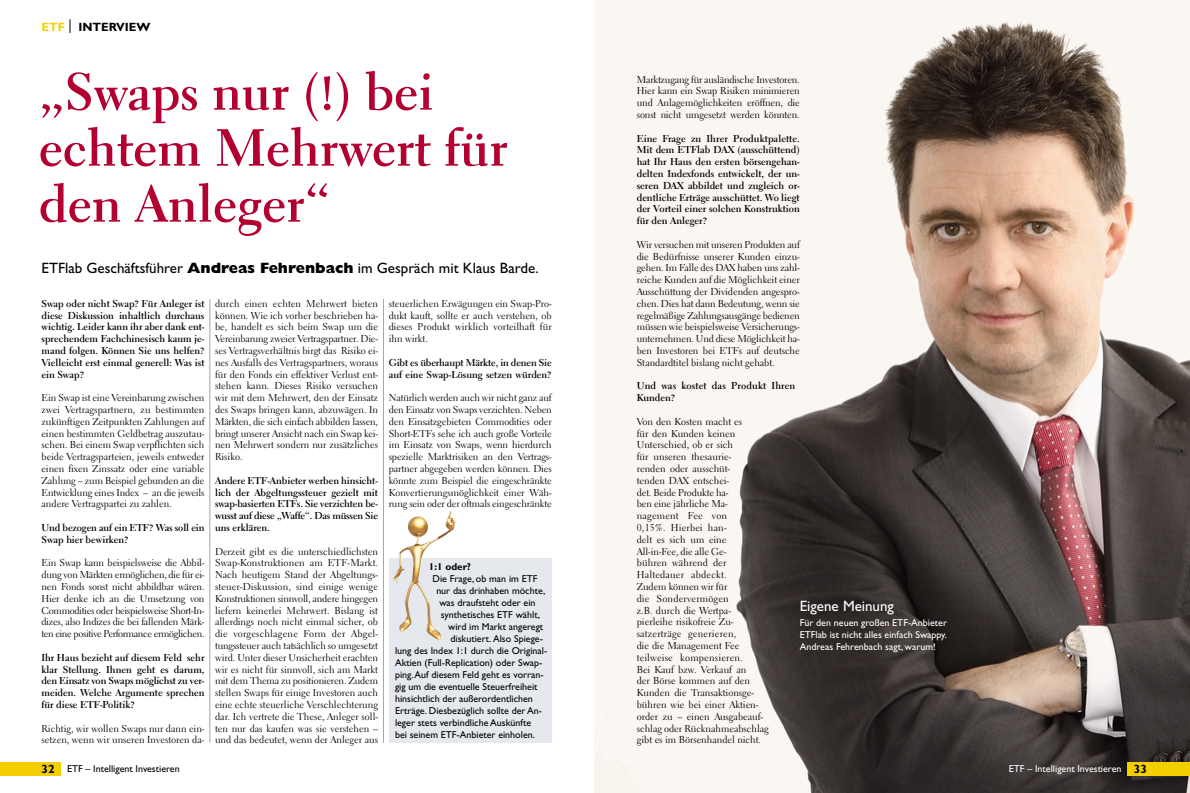
<style>
.page{position:relative;width:1190px;height:793px;background:#fff}
.page>*{position:absolute;margin:0;border:0;box-sizing:border-box;transform-origin:0 0}
.t1{font:700 52px/56px "Electra LT";color:#b30030}
.t2{font:15px "Gill Sans";color:#000}
.t3{font:15px "Gill Sans";color:#fff}
.t4{font:700 12px "Gill Sans";color:#000}
.t5{font:10px/11.8px "Electra LT";color:#000;text-align:justify}
.t6{font:700 10px/11.8px "Electra LT";color:#000;text-align:justify}
.t7{font:10px "Gill Sans";color:#000}
.t8{font:10px/12px "Gill Sans";color:#fff;text-align:justify}
.t9{font:700 10px "Gill Sans";color:#000}
.s1{color:#f4cf00}
.s2{font-weight:800}
.s3{font-weight:700;font-size:12px}
.s4{font-weight:700;font-size:12px;color:#000}
</style>
<div class="page">
<div style="left:389px;top:558px;width:163px;height:185px;background:#e5e8ed"></div>
<img style="left:418px;top:518px;width:38px;height:67px">
<img style="left:594px;top:0;width:596px;height:793px">
<div style="left:1127px;top:763px;width:63px;height:13px;background:#f4cf00"></div>
<div style="left:0;top:763px;width:61px;height:13px;background:#f4cf00"></div>
<svg style="left:70px;top:19px;width:1px;height:14px"></svg>
<hr style="left:210px;top:299px;width:1px;height:444px;background:#a5a5a5">
<hr style="left:383px;top:299px;width:1px;height:444px;background:#a5a5a5">
<p class="t4" style="left:42px;top:23px;width:110px"><span class="s1">ETF</span> INTERVIEW</p>
<h1 class="t1" style="left:39px;top:69px;width:470px">„Swaps nur (!) bei echtem Mehrwert für den Anleger“</h1>
<h2 class="t2" style="left:42px;top:262px;width:499px">ETFlab Geschäftsführer <span class="s2">Andreas Fehrenbach</span> im Gespräch mit Klaus Barde.</h2>
<p class="t6" style="left:42px;top:299px;width:165px">Swap oder nicht Swap? Für Anleger ist diese Diskussion inhaltlich durchaus wichtig. Leider kann ihr aber dank ent&shy;sprechendem Fachchinesisch kaum je&shy;mand folgen. Können Sie uns helfen?<br>Vielleicht erst einmal generell: Was ist ein Swap?</p>
<p class="t5" style="left:42px;top:393px;width:165px">Ein Swap ist eine Vereinbarung zwischen zwei Vertragspartnern, zu bestimmten zukünftigen Zeitpunkten Zahlungen auf einen bestimmten Geldbetrag auszutau&shy;schen. Bei einem Swap verpflichten sich beide Vertragsparteien, jeweils entweder einen fixen Zinssatz oder eine variable Zahlung – zum Beispiel gebunden an die Entwicklung eines Index – an die jeweils andere Vertragspartei zu zahlen.</p>
<p class="t6" style="left:42px;top:523px;width:164px">Und bezogen auf ein ETF? Was soll ein<br>Swap hier bewirken?</p>
<p class="t5" style="left:42px;top:558px;width:165px">Ein Swap kann beispielsweise die Abbil&shy;dung von Märkten ermöglichen, die für ei&shy;nen Fonds sonst nicht abbildbar wären.<br>Hier denke ich an die Umsetzung von Commodities oder beispielsweise Short-In&shy;dizes, also Indizes die bei fallenden Märk&shy;ten eine positive Performance ermöglichen.</p>
<p class="t6" style="left:42px;top:653px;width:165px">Ihr Haus bezieht auf diesem Feld sehr klar Stellung. Ihnen geht es darum, den Einsatz von Swaps möglichst zu ver&shy;meiden. Welche Argumente sprechen für diese ETF-Politik?</p>
<p class="t5" style="left:42px;top:723px;width:164px">Richtig, wir wollen Swaps nur dann ein&shy;setzen, wenn wir unseren Investoren da-</p>
<p class="t7" style="left:42px;top:765px;width:140px"><span class="s3">32</span> ETF – Intelligent Investieren</p>
<p class="t5" style="left:215px;top:299px;width:165px">durch einen echten Mehrwert bieten können. Wie ich vorher beschrieben ha&shy;be, handelt es sich beim Swap um die Vereinbarung zweier Vertragspartner. Die&shy;ses Vertragsverhältnis birgt das Risiko ei&shy;nes Ausfalls des Vertragspartners, woraus für den Fonds ein effektiver Verlust ent&shy;stehen kann. Dieses Risiko versuchen wir mit dem Mehrwert, den der Einsatz des Swaps bringen kann, abzuwägen. In Märkten, die sich einfach abbilden lassen, bringt unserer Ansicht nach ein Swap kei&shy;nen Mehrwert sondern nur zusätzliches Risiko.</p>
<p class="t6" style="left:215px;top:476px;width:164px">Andere ETF-Anbieter werben hinsicht&shy;lich der Abgeltungssteuer gezielt mit swap-basierten ETFs. Sie verzichten be&shy;wusst auf diese „Waffe“. Das müssen Sie uns erklären.</p>
<p class="t5" style="left:215px;top:546px;width:165px">Derzeit gibt es die unterschiedlichsten Swap-Konstruktionen am ETF-Markt.<br>Nach heutigem Stand der Abgeltungs&shy;steuer-Diskussion, sind einige wenige Konstruktionen sinnvoll, andere hingegen liefern keinerlei Mehrwert. Bislang ist allerdings noch nicht einmal sicher, ob die vorgeschlagene Form der Abgel&shy;tungssteuer auch tatsächlich so umgesetzt wird. Unter dieser Unsicherheit erachten wir es nicht für sinnvoll, sich am Markt mit dem Thema zu positionieren. Zudem stellen Swaps für einige Investoren auch eine echte steuerliche Verschlechterung dar. Ich vertrete die These, Anleger soll&shy;ten nur das kaufen was sie verstehen – und das bedeutet, wenn der Anleger aus</p>
<p class="t5" style="left:389px;top:299px;width:165px">steuerlichen Erwägungen ein Swap-Pro&shy;dukt kauft, sollte er auch verstehen, ob dieses Produkt wirklich vorteilhaft für ihn wirkt.</p>
<p class="t6" style="left:389px;top:358px;width:164px">Gibt es überhaupt Märkte, in denen Sie auf eine Swap-Lösung setzen würden?</p>
<p class="t5" style="left:389px;top:393px;width:165px">Natürlich werden auch wir nicht ganz auf den Einsatz von Swaps verzichten. Neben den Einsatzgebieten Commodities oder Short-ETFs sehe ich auch große Vorteile im Einsatz von Swaps, wenn hierdurch spezielle Marktrisiken an den Vertrags&shy;partner abgegeben werden können. Dies könnte zum Beispiel die eingeschränkte Konvertierungsmöglichkeit einer Wäh&shy;rung sein oder der oftmals eingeschränkte</p>
<p class="t9" style="left:429px;top:564px;width:44px">1:1 oder?</p>
<p class="t7" style="left:433px;top:576px;width:106px">Die Frage, ob man im ETF</p>
<p class="t7" style="left:436px;top:588px;width:110px">nur das drinhaben möchte,</p>
<p class="t7" style="left:439px;top:600px;width:98px">was draufsteht oder ein</p>
<p class="t7" style="left:441px;top:612px;width:101px">synthetisches ETF wählt,</p>
<p class="t7" style="left:448px;top:624px;width:97px">wird im Markt angeregt</p>
<p class="t7" style="left:450px;top:636px;width:94px">diskutiert. Also Spiege-</p>
<p class="t7" style="left:395px;top:648px;width:154px">lung des Index 1:1 durch die Original-</p>
<p class="t7" style="left:395px;top:660px;width:149px">Aktien (Full-Replication) oder Swap-</p>
<p class="t7" style="left:395px;top:672px;width:150px">ping.Auf diesem Feld geht es vorran-</p>
<p class="t7" style="left:395px;top:684px;width:144px">gig um die eventuelle Steuerfreiheit</p>
<p class="t7" style="left:395px;top:696px;width:139px">hinsichtlich der außerordentlichen</p>
<p class="t7" style="left:395px;top:708px;width:149px">Erträge. Diesbezüglich sollte der An-</p>
<p class="t7" style="left:395px;top:720px;width:138px">leger stets verbindliche Auskünfte</p>
<p class="t7" style="left:395px;top:732px;width:141px">bei seinem ETF-Anbieter einholen.</p>
<p class="t5" style="left:637px;top:74px;width:164px">Marktzugang für ausländische Investoren.<br>Hier kann ein Swap Risiken minimieren und Anlagemöglichkeiten eröffnen, die sonst nicht umgesetzt werden könnten.</p>
<p class="t6" style="left:637px;top:133px;width:165px">Eine Frage zu Ihrer Produktpalette.<br>Mit dem ETFlab DAX (ausschüttend) hat Ihr Haus den ersten börsengehan&shy;delten Indexfonds entwickelt, der un&shy;seren DAX abbildet und zugleich or&shy;dentliche Erträge ausschüttet. Wo liegt der Vorteil einer solchen Konstruktion für den Anleger?</p>
<p class="t5" style="left:637px;top:240px;width:165px">Wir versuchen mit unseren Produkten auf die Bedürfnisse unserer Kunden einzu&shy;gehen. Im Falle des DAX haben uns zahl&shy;reiche Kunden auf die Möglichkeit einer Ausschüttung der Dividenden angespro&shy;chen. Dies hat dann Bedeutung, wenn sie regelmäßige Zahlungsausgänge bedienen müssen wie beispielsweise Versicherungs&shy;unternehmen. Und diese Möglichkeit ha&shy;ben Investoren bei ETFs auf deutsche Standardtitel bislang nicht gehabt.</p>
<p class="t6" style="left:637px;top:381px;width:160px">Und was kostet das Produkt Ihren<br>Kunden?</p>
<p class="t5" style="left:637px;top:417px;width:134px;text-align:left">Von den Kosten macht es<br>für den Kunden keinen<br>Unterschied, ob er sich<br>für unseren thesaurie-<br>renden oder ausschüt-<br>tenden DAX entschei-<br>det. Beide Produkte ha-<br>ben eine jährliche Ma&shy;nagement Fee von<br>0,15%. Hierbei han-<br>delt es sich um eine<br>All-in-Fee, die alle Ge-<br>bühren während der<br>Haltedauer abdeckt.<br>Zudem können wir für<br>die Sondervermögen<br>z.B. durch die Wertpa&shy;pierleihe risikofreie Zu&shy;satzerträge generieren,<br>die die Management Fee teilweise kompensieren.<br>Bei Kauf bzw. Verkauf an<br>der Börse kommen auf den<br>Kunden die Transaktionsge&shy;bühren wie bei einer Aktien&shy;order zu – einen Ausgabeauf&shy;schlag oder Rücknahmeabschlag gibt es im Börsenhandel nicht.</p>
<h2 class="t3" style="left:800px;top:601px;width:96px">Eigene Meinung</h2>
<p class="t8" style="left:800px;top:618px;width:149px">Für den neuen großen ETF-Anbieter ETFlab ist nicht alles einfach Swappy.<br>Andreas Fehrenbach sagt, warum!</p>
<p class="t8" style="left:1009px;top:764px;width:140px">ETF – Intelligent Investieren <span class="s4">33</span></p>
</div>
